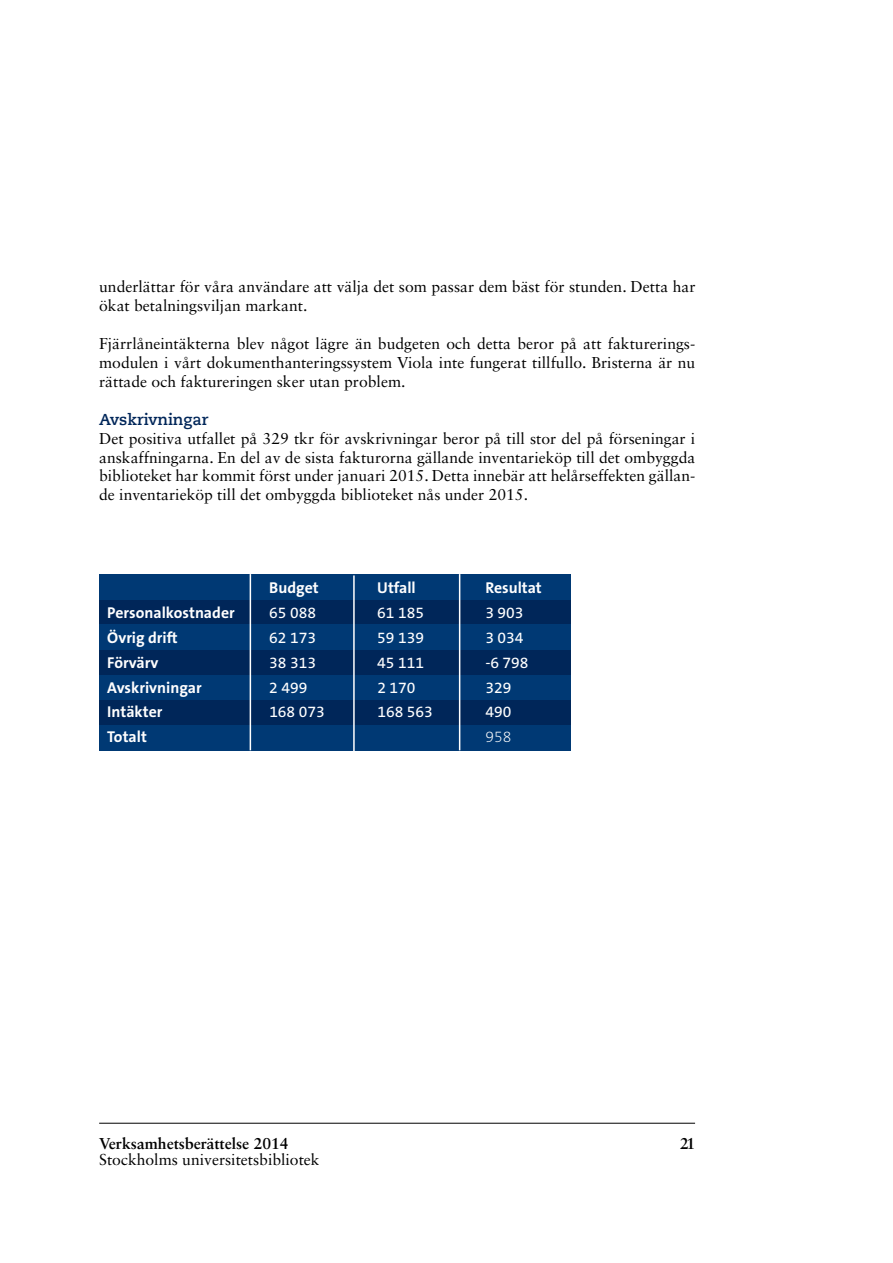
<style>
.page{position:relative;width:893px;height:1263px;background:#fff}
.page>*{position:absolute;margin:0;border:0;box-sizing:border-box;transform-origin:0 0}
.t1{font:15.75px/18.9px "Sabon LT Std";color:#000;text-align:justify}
.t2{font:700 15.75px "The Sans B W7";color:#fff}
.t3{font:15.75px "The Sans B W5 Plain";color:#fff}
.t4{font:700 15.75px "Sabon LT Std";color:#000}
.t5{font:700 15.75px "Caecilia Com 75";color:#002659}
.t6{font:200 15.75px "The Sans B W2";color:#fff}
</style>
<div class="page">
<hr style="left:99px;top:1123px;width:596px;height:1px;background:#000">
<div style="left:99px;top:600px;width:472px;height:25px;background:#002659"></div>
<div style="left:99px;top:625px;width:472px;height:25px;background:#003974"></div>
<div style="left:99px;top:650px;width:472px;height:25px;background:#002659"></div>
<div style="left:99px;top:675px;width:472px;height:25px;background:#003974"></div>
<div style="left:99px;top:700px;width:472px;height:25px;background:#002659"></div>
<div style="left:99px;top:725px;width:472px;height:25px;background:#003974"></div>
<div style="left:99px;top:574px;width:472px;height:26px;background:#003974"></div>
<hr style="left:250px;top:574px;width:1px;height:176px;background:#fff">
<hr style="left:353px;top:575px;width:2px;height:177px;background:#fff">
<hr style="left:459px;top:574px;width:1px;height:176px;background:#fff">
<p class="t1" style="left:99px;top:277px;width:598px">underlättar för våra användare att välja det som passar dem bäst för stunden. Detta har ökat betalningsviljan markant.</p>
<p class="t1" style="left:99px;top:334px;width:598px">Fjärrlåneintäkterna blev något lägre än budgeten och detta beror på att fakturerings&shy;modulen i vårt dokumenthanteringssystem Viola inte fungerat tillfullo. Bristerna är nu rättade och faktureringen sker utan problem.</p>
<p class="t5" style="left:99px;top:408px;width:111px">Avskrivningar</p>
<p class="t1" style="left:99px;top:429px;width:598px">Det positiva utfallet på 329 tkr för avskrivningar beror på till stor del på förseningar i anskaffningarna. En del av de sista fakturorna gällande inventarieköp till det ombyggda biblioteket har kommit först under januari 2015. Detta innebär att helårseffekten gällan&shy;de inventarieköp till det ombyggda biblioteket nås under 2015.</p>
<p class="t2" style="left:269px;top:577px;width:51px">Budget</p>
<p class="t2" style="left:377px;top:577px;width:40px">Utfall</p>
<p class="t2" style="left:485px;top:577px;width:58px">Resultat</p>
<p class="t2" style="left:107px;top:602px;width:129px">Personalkostnader</p>
<p class="t3" style="left:269px;top:602px;width:48px">65 088</p>
<p class="t3" style="left:377px;top:602px;width:48px">61 185</p>
<p class="t3" style="left:485px;top:602px;width:40px">3 903</p>
<p class="t2" style="left:107px;top:627px;width:72px">Övrig drift</p>
<p class="t3" style="left:269px;top:627px;width:48px">62 173</p>
<p class="t3" style="left:377px;top:627px;width:48px">59 139</p>
<p class="t3" style="left:485px;top:627px;width:40px">3 034</p>
<p class="t2" style="left:107px;top:652px;width:53px">Förvärv</p>
<p class="t3" style="left:269px;top:652px;width:48px">38 313</p>
<p class="t3" style="left:377px;top:652px;width:48px">45 111</p>
<p class="t3" style="left:485px;top:652px;width:45px">-6 798</p>
<p class="t2" style="left:107px;top:677px;width:96px">Avskrivningar</p>
<p class="t3" style="left:269px;top:677px;width:40px">2 499</p>
<p class="t3" style="left:377px;top:677px;width:40px">2 170</p>
<p class="t3" style="left:485px;top:677px;width:27px">329</p>
<p class="t2" style="left:107px;top:702px;width:57px">Intäkter</p>
<p class="t3" style="left:269px;top:702px;width:57px">168 073</p>
<p class="t3" style="left:377px;top:702px;width:57px">168 563</p>
<p class="t3" style="left:485px;top:702px;width:27px">490</p>
<p class="t2" style="left:107px;top:727px;width:41px">Totalt</p>
<p class="t6" style="left:485px;top:727px;width:27px">958</p>
<p class="t4" style="left:99px;top:1134px;width:191px">Verksamhetsberättelse 2014</p>
<p class="t4" style="left:680px;top:1134px;width:16px">21</p>
<p class="t1" style="left:99px;top:1150px;width:222px">Stockholms universitetsbibliotek</p>
</div>
